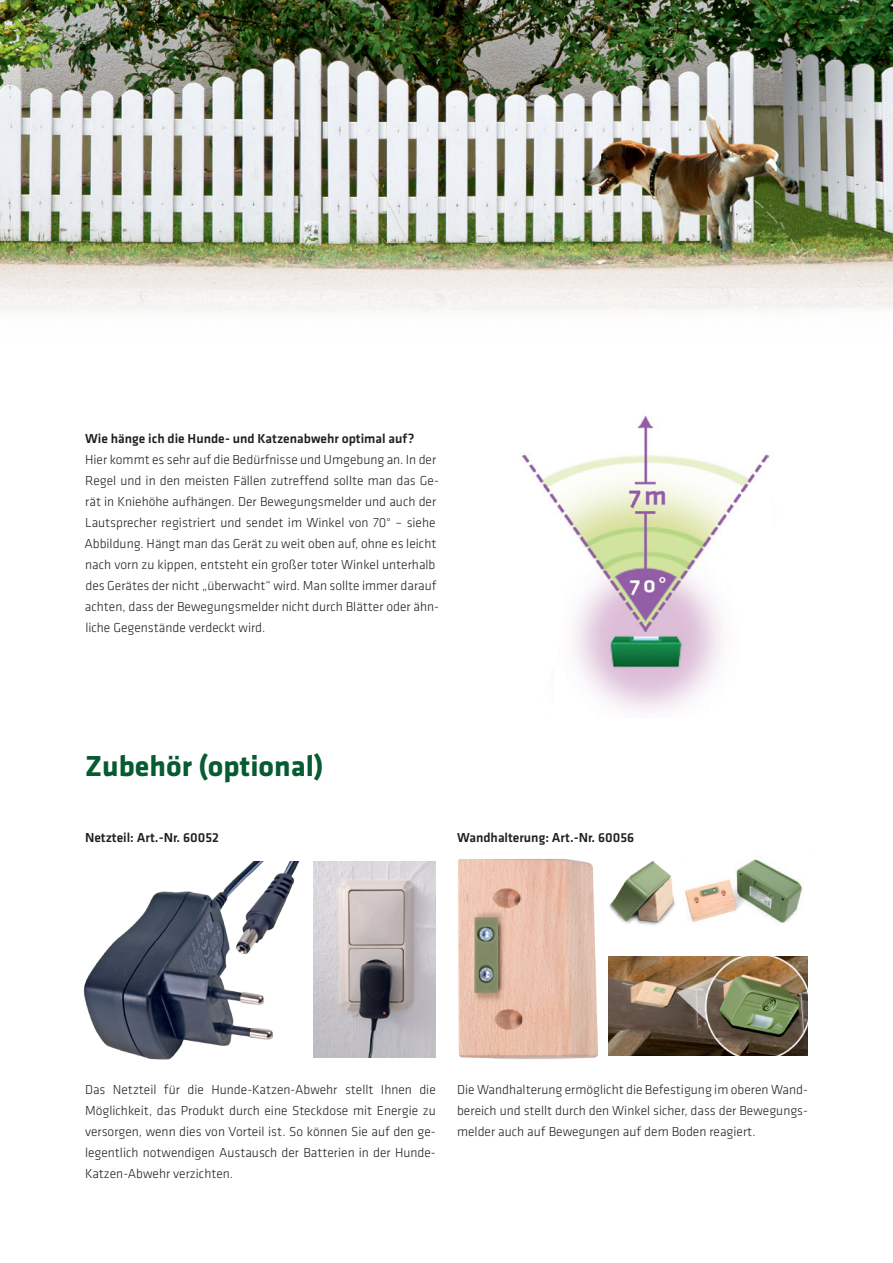
<style>
.page{position:relative;width:893px;height:1263px;background:#fff}
.page>*{position:absolute;margin:0;border:0;box-sizing:border-box;transform-origin:0 0}
.t1{font:30px "Klavika Bold OSF";color:#065b31}
.t2{font:300 13.5px/21px "Klavika";color:#231f20;text-align:justify}
.t3{font:500 13.5px "Klavika";color:#231f20}
</style>
<div class="page">
<img style="left:1px;top:0;width:892px;height:244px">
<img style="left:0;top:244px;width:893px;height:69px">
<img style="left:522px;top:416px;width:248px;height:297px">
<img style="left:314px;top:861px;width:122px;height:197px">
<img style="left:608px;top:956px;width:200px;height:99px">
<img style="left:83px;top:861px;width:216px;height:199px">
<img style="left:458px;top:859px;width:140px;height:200px">
<img style="left:696px;top:859px;width:107px;height:64px">
<img style="left:609px;top:860px;width:87px;height:65px">
<p class="t3" style="left:85px;top:431px;width:331px">Wie hänge ich die Hunde- und Katzenabwehr optimal auf?</p>
<p class="t2" style="left:84px;top:449px;width:356px;text-align:left">Hier kommt es sehr auf die Bedürfnisse und Umgebung an. In der Regel und in den meisten Fällen zutreffend sollte man das Ge&shy;rät in Kniehöhe aufhängen. Der Bewegungsmelder und auch der Lautsprecher registriert und sendet im Winkel von 70° – siehe Abbildung. Hängt man das Gerät zu weit oben auf, ohne es leicht nach vorn zu kippen, entsteht ein großer toter Winkel unterhalb des Gerätes der nicht „überwacht“ wird. Man sollte immer darauf achten, dass der Bewegungsmelder nicht durch Blätter oder ähn&shy;liche Gegenstände verdeckt wird.</p>
<p class="t1" style="left:85px;top:749px;width:240px">Zubehör (optional)</p>
<p class="t3" style="left:85px;top:830px;width:135px">Netzteil: Art.-Nr. 60052</p>
<p class="t3" style="left:457px;top:830px;width:179px">Wandhalterung: Art.-Nr. 60056</p>
<p class="t2" style="left:85px;top:1079px;width:352px">Das Netzteil für die Hunde-Katzen-Abwehr stellt Ihnen die Möglichkeit, das Produkt durch eine Steckdose mit Energie zu versorgen, wenn dies von Vorteil ist. So können Sie auf den ge&shy;legentlich notwendigen Austausch der Batterien in der Hunde-Katzen-Abwehr verzichten.</p>
<p class="t2" style="left:457px;top:1079px;width:352px">Die Wandhalterung ermöglicht die Befestigung im oberen Wand&shy;bereich und stellt durch den Winkel sicher, dass der Bewegungs&shy;melder auch auf Bewegungen auf dem Boden reagiert.</p>
</div>
